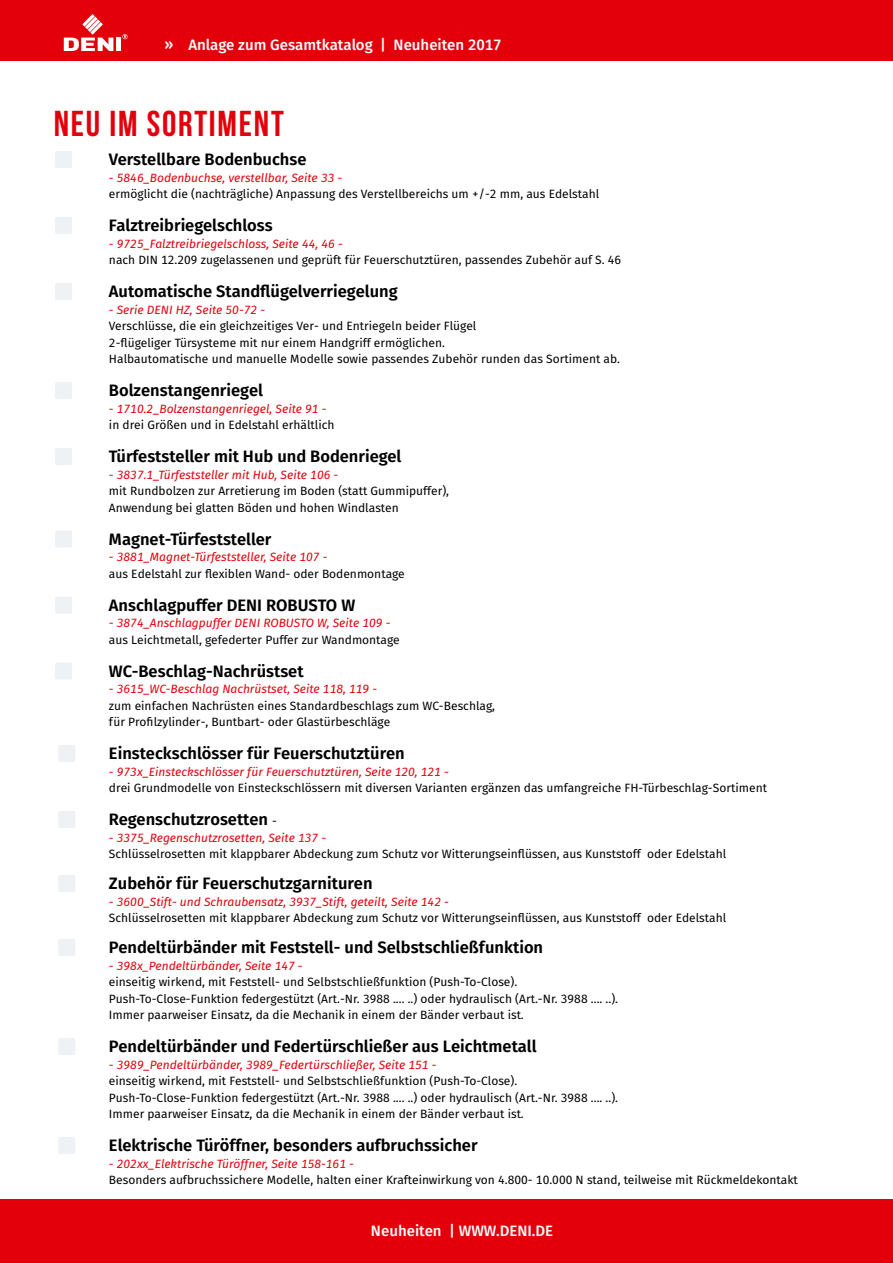
<style>
.page{position:relative;width:893px;height:1263px;background:#fff}
.page>*{position:absolute;margin:0;border:0;box-sizing:border-box;transform-origin:0 0}
.t1{font:700 36px "Bebas Neue";letter-spacing:.05em;color:#e3000b}
.t2{font:600 16.5px "Fira Sans";color:#000}
.t3{font:500 15px "Fira Sans";color:#fff}
.t4{font:12px "Fira Sans";color:#000}
.t5{font:italic 12px "Fira Sans";color:#e3000b}
.s1{font-weight:400;font-size:12px}
</style>
<div class="page">
<div style="left:0;top:0;width:893px;height:60px;background:#e3000b"></div>
<svg style="left:122px;top:34px;width:6px;height:5px"></svg>
<div style="left:116px;top:38px;width:5px;height:13px;background:#fff"></div>
<svg style="left:64px;top:14px;width:49px;height:37px"></svg>
<div style="left:55px;top:151px;width:17px;height:17px;background:#eff2f5;border-radius:2px"></div>
<div style="left:55px;top:217px;width:17px;height:17px;background:#eff2f5;border-radius:2px"></div>
<div style="left:55px;top:283px;width:17px;height:17px;background:#eff2f5;border-radius:2px"></div>
<div style="left:55px;top:382px;width:17px;height:17px;background:#eff2f5;border-radius:2px"></div>
<div style="left:55px;top:448px;width:17px;height:17px;background:#eff2f5;border-radius:2px"></div>
<div style="left:55px;top:530px;width:17px;height:18px;background:#eff2f5;border-radius:2px"></div>
<div style="left:55px;top:596px;width:17px;height:18px;background:#eff2f5;border-radius:2px"></div>
<div style="left:55px;top:662px;width:17px;height:18px;background:#eff2f5;border-radius:2px"></div>
<div style="left:58px;top:745px;width:17px;height:17px;background:#eff2f5;border-radius:2px"></div>
<div style="left:58px;top:811px;width:17px;height:17px;background:#eff2f5;border-radius:2px"></div>
<div style="left:58px;top:875px;width:17px;height:17px;background:#eff2f5;border-radius:2px"></div>
<div style="left:58px;top:939px;width:17px;height:17px;background:#eff2f5;border-radius:2px"></div>
<div style="left:58px;top:1038px;width:17px;height:17px;background:#eff2f5;border-radius:2px"></div>
<div style="left:58px;top:1137px;width:17px;height:17px;background:#eff2f5;border-radius:2px"></div>
<div style="left:0;top:1199px;width:893px;height:64px;background:#e3000b"></div>
<p class="t3" style="left:164px;top:34px;width:339px">» Anlage zum Gesamtkatalog | Neuheiten 2017</p>
<p class="t1" style="left:54px;top:104px;width:232px">NEU IM SORTIMENT</p>
<p class="t2" style="left:109px;top:148px;width:199px">Verstellbare Bodenbuchse</p>
<p class="t5" style="left:109px;top:169px;width:235px">- 5846_Bodenbuchse, verstellbar, Seite 33 -</p>
<p class="t4" style="left:109px;top:186px;width:492px">ermöglicht die (nachträgliche) Anpassung des Verstellbereichs um +/-2 mm, aus Edelstahl</p>
<p class="t2" style="left:109px;top:214px;width:165px">Falztreibriegelschloss</p>
<p class="t5" style="left:109px;top:235px;width:235px">- 9725_Falztreibriegelschloss, Seite 44, 46 -</p>
<p class="t4" style="left:109px;top:252px;width:514px">nach DIN 12.209 zugelassenen und geprüft für Feuerschutztüren, passendes Zubehör auf S. 46</p>
<p class="t2" style="left:109px;top:280px;width:290px">Automatische Standflügelverriegelung</p>
<p class="t5" style="left:109px;top:301px;width:158px">- Serie DENI HZ, Seite 50-72 -</p>
<p class="t4" style="left:109px;top:318px;width:369px">Verschlüsse, die ein gleichzeitiges Ver- und Entriegeln beider Flügel</p>
<p class="t4" style="left:109px;top:334px;width:337px">2-flügeliger Türsysteme mit nur einem Handgriff ermöglichen.</p>
<p class="t4" style="left:109px;top:351px;width:512px">Halbautomatische und manuelle Modelle sowie passendes Zubehör runden das Sortiment ab.</p>
<p class="t2" style="left:109px;top:379px;width:156px">Bolzenstangenriegel</p>
<p class="t5" style="left:109px;top:400px;width:219px">- 1710.2_Bolzenstangenriegel, Seite 91 -</p>
<p class="t4" style="left:109px;top:417px;width:227px">in drei Größen und in Edelstahl erhältlich</p>
<p class="t2" style="left:109px;top:445px;width:294px">Türfeststeller mit Hub und Bodenriegel</p>
<p class="t5" style="left:109px;top:466px;width:231px">- 3837.1_Türfeststeller mit Hub, Seite 106 -</p>
<p class="t4" style="left:109px;top:483px;width:342px">mit Rundbolzen zur Arretierung im Boden (statt Gummipuffer),</p>
<p class="t4" style="left:109px;top:499px;width:291px">Anwendung bei glatten Böden und hohen Windlasten</p>
<p class="t2" style="left:109px;top:527px;width:164px">Magnet-Türfeststeller</p>
<p class="t5" style="left:109px;top:549px;width:220px">- 3881_Magnet-Türfeststeller, Seite 107 -</p>
<p class="t4" style="left:109px;top:565px;width:297px">aus Edelstahl zur flexiblen Wand- oder Bodenmontage</p>
<p class="t2" style="left:109px;top:593px;width:248px">Anschlagpuffer DENI ROBUSTO W</p>
<p class="t5" style="left:109px;top:615px;width:283px">- 3874_Anschlagpuffer DENI ROBUSTO W, Seite 109 -</p>
<p class="t4" style="left:109px;top:631px;width:292px">aus Leichtmetall, gefederter Puffer zur Wandmontage</p>
<p class="t2" style="left:109px;top:659px;width:196px">WC-Beschlag-Nachrüstset</p>
<p class="t5" style="left:109px;top:681px;width:270px">- 3615_WC-Beschlag Nachrüstset, Seite 118, 119 -</p>
<p class="t4" style="left:109px;top:697px;width:388px">zum einfachen Nachrüsten eines Standardbeschlags zum WC-Beschlag,</p>
<p class="t4" style="left:109px;top:714px;width:283px">für Profilzylinder-, Buntbart- oder Glastürbeschläge</p>
<p class="t2" style="left:109px;top:742px;width:297px">Einsteckschlösser für Feuerschutztüren</p>
<p class="t5" style="left:109px;top:763px;width:341px">- 973x_Einsteckschlösser für Feuerschutztüren, Seite 120, 121 -</p>
<p class="t4" style="left:109px;top:780px;width:660px">drei Grundmodelle von Einsteckschlössern mit diversen Varianten ergänzen das umfangreiche FH-Türbeschlag-Sortiment</p>
<p class="t2" style="left:109px;top:808px;width:169px">Regenschutzrosetten <span class="s1">-</span></p>
<p class="t5" style="left:109px;top:829px;width:219px">- 3375_Regenschutzrosetten, Seite 137 -</p>
<p class="t4" style="left:109px;top:846px;width:619px">Schlüsselrosetten mit klappbarer Abdeckung zum Schutz vor Witterungseinflüssen, aus Kunststoff oder Edelstahl</p>
<p class="t2" style="left:109px;top:872px;width:265px">Zubehör für Feuerschutzgarnituren</p>
<p class="t5" style="left:109px;top:893px;width:341px">- 3600_Stift- und Schraubensatz, 3937_Stift, geteilt, Seite 142 -</p>
<p class="t4" style="left:109px;top:909px;width:619px">Schlüsselrosetten mit klappbarer Abdeckung zum Schutz vor Witterungseinflüssen, aus Kunststoff oder Edelstahl</p>
<p class="t2" style="left:109px;top:936px;width:436px">Pendeltürbänder mit Feststell- und Selbstschließfunktion</p>
<p class="t5" style="left:109px;top:957px;width:195px">- 398x_Pendeltürbänder, Seite 147 -</p>
<p class="t4" style="left:109px;top:973px;width:410px">einseitig wirkend, mit Feststell- und Selbstschließfunktion (Push-To-Close).</p>
<p class="t4" style="left:109px;top:990px;width:511px">Push-To-Close-Funktion federgestützt (Art.-Nr. 3988 .... ..) oder hydraulisch (Art.-Nr. 3988 .... ..).</p>
<p class="t4" style="left:109px;top:1006px;width:416px">Immer paarweiser Einsatz, da die Mechanik in einem der Bänder verbaut ist.</p>
<p class="t2" style="left:109px;top:1035px;width:429px">Pendeltürbänder und Federtürschließer aus Leichtmetall</p>
<p class="t5" style="left:109px;top:1056px;width:329px">- 3989_Pendeltürbänder, 3989_Federtürschließer, Seite 151 -</p>
<p class="t4" style="left:109px;top:1072px;width:410px">einseitig wirkend, mit Feststell- und Selbstschließfunktion (Push-To-Close).</p>
<p class="t4" style="left:109px;top:1089px;width:511px">Push-To-Close-Funktion federgestützt (Art.-Nr. 3988 .... ..) oder hydraulisch (Art.-Nr. 3988 .... ..).</p>
<p class="t4" style="left:109px;top:1105px;width:416px">Immer paarweiser Einsatz, da die Mechanik in einem der Bänder verbaut ist.</p>
<p class="t2" style="left:109px;top:1134px;width:370px">Elektrische Türöffner, besonders aufbruchssicher</p>
<p class="t5" style="left:109px;top:1155px;width:246px">- 202xx_Elektrische Türöffner, Seite 158-161 -</p>
<p class="t4" style="left:109px;top:1171px;width:690px">Besonders aufbruchssichere Modelle, halten einer Krafteinwirkung von 4.800- 10.000 N stand, teilweise mit Rückmeldekontakt</p>
<p class="t3" style="left:371px;top:1220px;width:184px">Neuheiten | WWW.DENI.DE</p>
</div>
